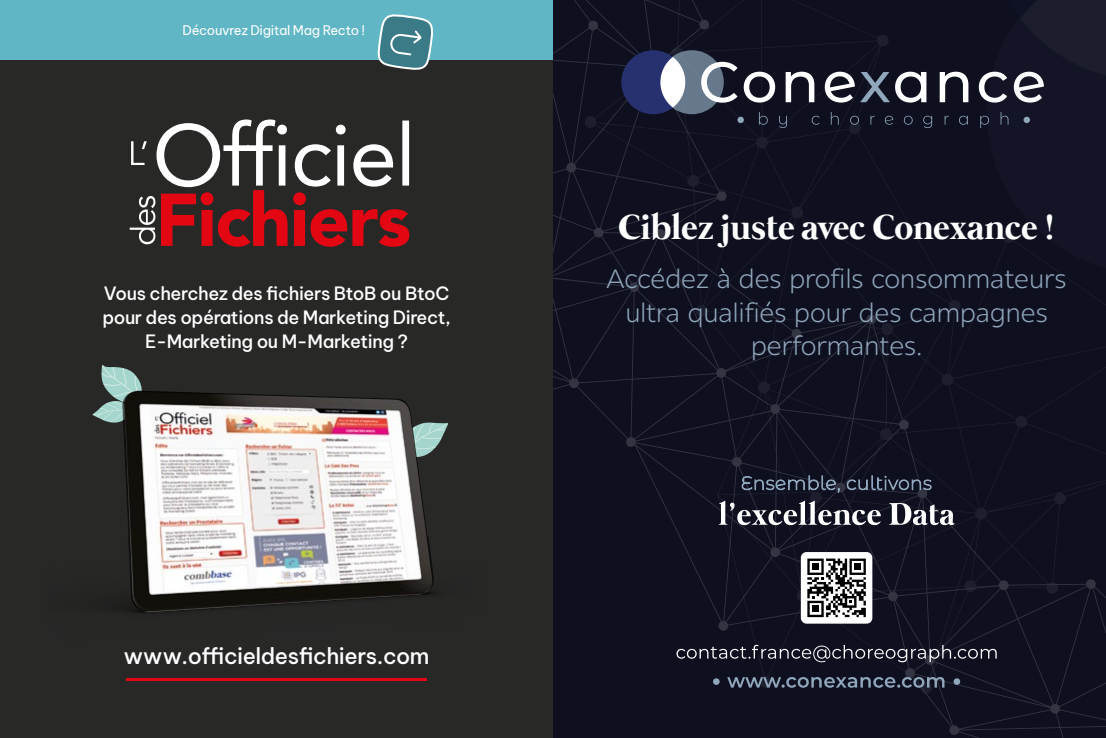
<style>
.page{position:relative;width:1106px;height:738px;background:#fff}
.page>*{position:absolute;margin:0;border:0;box-sizing:border-box;transform-origin:0 0}
.t1{font:700 35.8px "Mermaid";color:#fff}
.t2{font:27.9px/33.4px "FONTSPRINGDEMO Alleyn Pro";color:#8fa6bb;text-align:center}
.t3{font:500 22px "Be Vietnam Pro";letter-spacing:-.02em;color:#fff}
.t4{font:500 18px/24px "Be Vietnam Pro";letter-spacing:-.02em;color:#fff;text-align:center}
.t5{font:13px "Be Vietnam Pro";letter-spacing:-.02em;color:#fff}
</style>
<div class="page">
<div style="left:0;top:0;width:567px;height:737px;background:#282827"></div>
<svg style="left:130px;top:119px;width:279px;height:127px"></svg>
<svg style="left:101px;top:365px;width:41px;height:25px"></svg>
<img style="left:92px;top:390px;width:356px;height:223px">
<hr style="left:126px;top:678px;width:301px;height:2px;background:#e30613">
<div style="left:0;top:0;width:567px;height:60px;background:#60b6c4"></div>
<svg style="left:377px;top:14px;width:56px;height:56px"></svg>
<div style="left:553px;top:0;width:553px;height:737px;background:#0e1020"></div>
<div style="left:660px;top:50px;width:63px;height:64px;background:#68788c;border-radius:50%"></div>
<div style="left:621px;top:50px;width:64px;height:64px;background:#28316f;border-radius:50%"></div>
<div style="left:660px;top:57px;width:25px;height:50px;background:#fff;border-radius:50%"></div>
<svg style="left:701px;top:62px;width:36px;height:41px"></svg>
<svg style="left:743px;top:72px;width:32px;height:30px"></svg>
<svg style="left:785px;top:72px;width:29px;height:30px"></svg>
<svg style="left:824px;top:72px;width:102px;height:30px"></svg>
<svg style="left:939px;top:72px;width:29px;height:30px"></svg>
<div style="left:737px;top:117px;width:7px;height:6px;background:#8fa6bb;border-radius:50%"></div>
<svg style="left:759px;top:112px;width:8px;height:13px"></svg>
<svg style="left:779px;top:116px;width:8px;height:12px"></svg>
<svg style="left:811px;top:116px;width:8px;height:9px"></svg>
<svg style="left:830px;top:112px;width:8px;height:13px"></svg>
<svg style="left:850px;top:116px;width:9px;height:9px"></svg>
<svg style="left:870px;top:116px;width:4px;height:9px"></svg>
<svg style="left:884px;top:116px;width:9px;height:9px"></svg>
<svg style="left:903px;top:116px;width:9px;height:9px"></svg>
<svg style="left:923px;top:116px;width:9px;height:12px"></svg>
<svg style="left:944px;top:116px;width:4px;height:9px"></svg>
<svg style="left:959px;top:116px;width:8px;height:9px"></svg>
<svg style="left:978px;top:0;width:128px;height:273px"></svg>
<svg style="left:741px;top:475px;width:98px;height:17px"></svg>
<svg style="left:846px;top:475px;width:85px;height:15px"></svg>
<svg style="left:718px;top:500px;width:162px;height:24px"></svg>
<svg style="left:889px;top:502px;width:65px;height:22px"></svg>
<svg style="left:676px;top:644px;width:320px;height:17px"></svg>
<svg style="left:727px;top:676px;width:217px;height:11px"></svg>
<svg style="left:713px;top:677px;width:6px;height:7px"></svg>
<svg style="left:953px;top:677px;width:7px;height:7px"></svg>
<div style="left:800px;top:551px;width:72px;height:72px;background:#fff;border-radius:6px"></div>
<svg style="left:807px;top:558px;width:58px;height:58px"></svg>
<div style="left:812px;top:563px;width:7px;height:7px;background:#000"></div>
<div style="left:854px;top:563px;width:7px;height:6px;background:#000"></div>
<div style="left:812px;top:605px;width:7px;height:7px;background:#000"></div>
<svg style="left:720px;top:268px;width:5px;height:5px"></svg>
<svg style="left:657px;top:268px;width:4px;height:5px"></svg>
<svg style="left:766px;top:301px;width:4px;height:5px"></svg>
<p class="t5" style="left:182px;top:19px;width:184px">Découvrez Digital Mag Recto !</p>
<p class="t4" style="left:102px;top:279px;width:350px">Vous cherchez des fichiers BtoB ou BtoC pour des opérations de Marketing Direct,<br>E-Marketing ou M-Marketing ?</p>
<p class="t3" style="left:124px;top:637px;width:307px">www.officieldesfichiers.com</p>
<h1 class="t1" style="left:618px;top:207px;width:437px">Ciblez juste avec Conexance !</h1>
<h2 class="t2" style="left:606px;top:264px;width:461px">Accedez a des profils consommateurs ultra qualifies pour des campagnes performantes.</h2>
</div>
